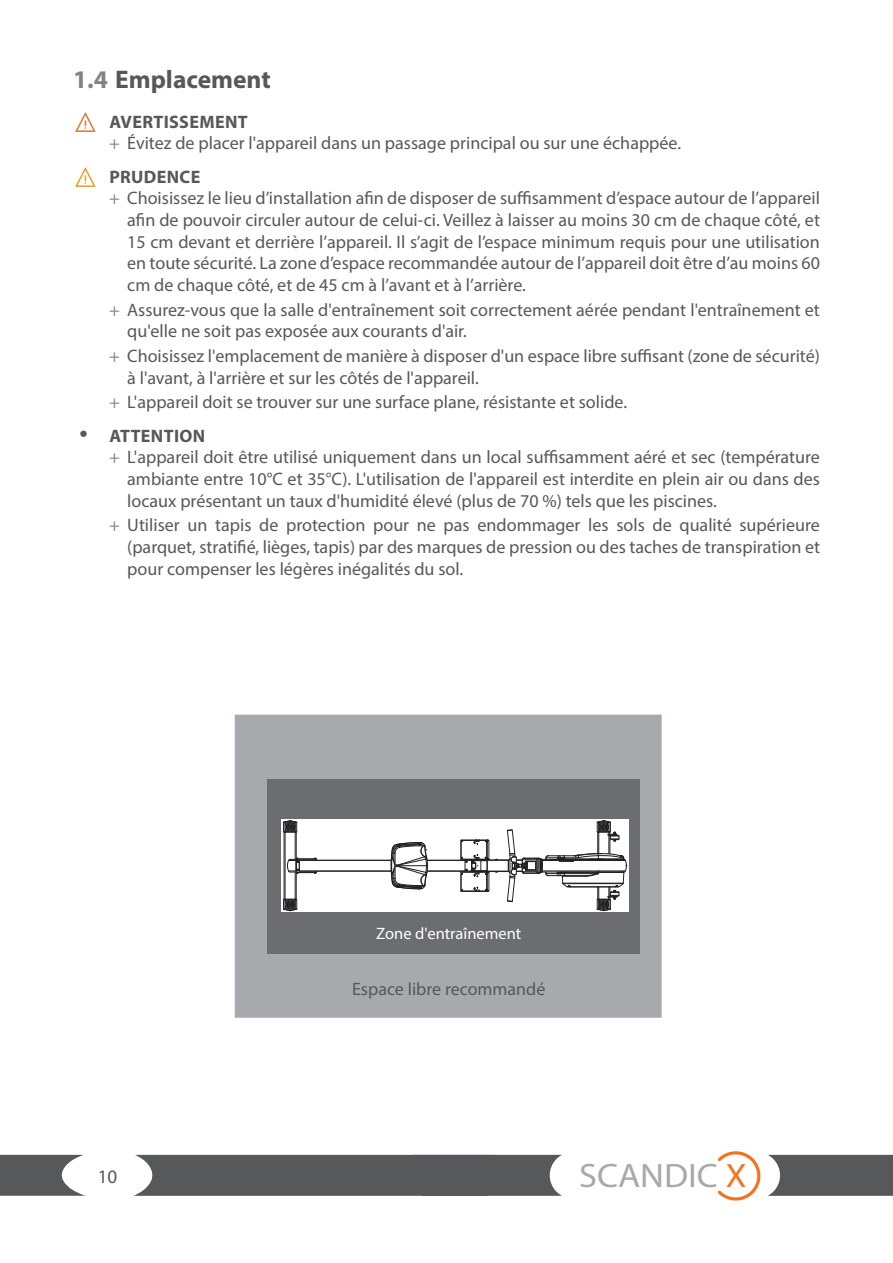
<style>
.page{position:relative;width:893px;height:1263px;background:#fff}
.page>*{position:absolute;margin:0;border:0;box-sizing:border-box;transform-origin:0 0}
.t1{font:33.9px "Ropa Sans SCPTT";color:#a8a9ad;scale:1.07 1}
.t2{font:700 25.5px "Myriad Pro";color:#57585a}
.t3{font:19.05px "Myriad Pro";color:#57585a}
.t4{font:18px/21.6px "Myriad Pro";color:#57585a;text-align:justify}
.t5{font:700 18px "Myriad Pro";letter-spacing:.02em;color:#57585a}
.t6{font:16.5px "Myriad Pro";color:#fff}
.s1{color:#808285}
.s2{color:#d3661a}
.s3{color:#d99313}
.s4{color:#f47321}
</style>
<div class="page">
<svg style="left:0;top:1155px;width:85px;height:41px"></svg>
<svg style="left:717px;top:1151px;width:176px;height:50px"></svg>
<svg style="left:133px;top:1155px;width:429px;height:41px"></svg>
<div style="left:235px;top:715px;width:426px;height:302px;background:#a8a9ad"></div>
<div style="left:235px;top:715px;width:427px;height:303px;border:1px solid #a8a9ad"></div>
<div style="left:267px;top:779px;width:373px;height:174px;background:#6c6d70"></div>
<div style="left:281px;top:819px;width:348px;height:93px;background:#fff"></div>
<svg style="left:283px;top:820px;width:34px;height:91px"></svg>
<hr style="left:427px;top:871px;width:38px;height:1px;background:#231f20">
<hr style="left:299px;top:871px;width:92px;height:1px;background:#231f20">
<hr style="left:299px;top:860px;width:92px;height:1px;background:#231f20">
<hr style="left:427px;top:860px;width:38px;height:1px;background:#231f20">
<svg style="left:391px;top:842px;width:37px;height:47px"></svg>
<svg style="left:460px;top:820px;width:167px;height:91px"></svg>
<p class="t2" style="left:73px;top:63px;width:199px"><span class="s1">1.4</span> Emplacement</p>
<p class="t5" style="left:73px;top:110px;width:176px"><span class="s2">⚠</span> AVERTISSEMENT</p>
<p class="t4" style="left:109px;top:132px;width:574px"><span class="s1">+</span> Évitez de placer l'appareil dans un passage principal ou sur une échappée.</p>
<p class="t5" style="left:73px;top:165px;width:129px"><span class="s3">⚠</span> PRUDENCE</p>
<p class="t4" style="left:127px;top:187px;width:694px;text-indent:-18px"><span class="s1">+</span> Choisissez le lieu d’installation afin de disposer de suffisamment d’espace autour de l’appareil afin de pouvoir circuler autour de celui-ci. Veillez à laisser au moins 30 cm de chaque côté, et 15 cm devant et derrière l’appareil. Il s’agit de l’espace minimum requis pour une utilisation en toute sécurité. La zone d’espace recommandée autour de l’appareil doit être d’au moins 60 cm de chaque côté, et de 45 cm à l’avant et à l’arrière.</p>
<p class="t4" style="left:127px;top:298px;width:694px;text-indent:-18px"><span class="s1">+</span> Assurez-vous que la salle d'entraînement soit correctement aérée pendant l'entraînement et qu'elle ne soit pas exposée aux courants d'air.</p>
<p class="t4" style="left:127px;top:345px;width:694px;text-indent:-18px"><span class="s1">+</span> Choisissez l'emplacement de manière à disposer d'un espace libre suffisant (zone de sécurité) à l'avant, à l'arrière et sur les côtés de l'appareil.</p>
<p class="t4" style="left:109px;top:391px;width:519px"><span class="s1">+</span> L'appareil doit se trouver sur une surface plane, résistante et solide.</p>
<p class="t5" style="left:109px;top:424px;width:97px">ATTENTION</p>
<p class="t4" style="left:127px;top:446px;width:694px;text-indent:-18px"><span class="s1">+</span> L'appareil doit être utilisé uniquement dans un local suffisamment aéré et sec (température ambiante entre 10°C et 35°C). L'utilisation de l'appareil est interdite en plein air ou dans des locaux présentant un taux d'humidité élevé (plus de 70 %) tels que les piscines.</p>
<p class="t4" style="left:127px;top:514px;width:694px;text-indent:-18px"><span class="s1">+</span> Utiliser un tapis de protection pour ne pas endommager les sols de qualité supérieure (parquet, stratifié, lièges, tapis) par des marques de pression ou des taches de transpiration et pour compenser les légères inégalités du sol.</p>
<p class="t6" style="left:376px;top:923px;width:147px">Zone d'entraînement</p>
<p class="t4" style="left:352px;top:977px;width:195px">Espace libre recommandé</p>
<p class="t3" style="left:98px;top:1165px;width:21px">10</p>
<h1 class="t1" style="left:579px;top:1155px;width:158px">SCANDIC <span class="s4">X</span></h1>
</div>
